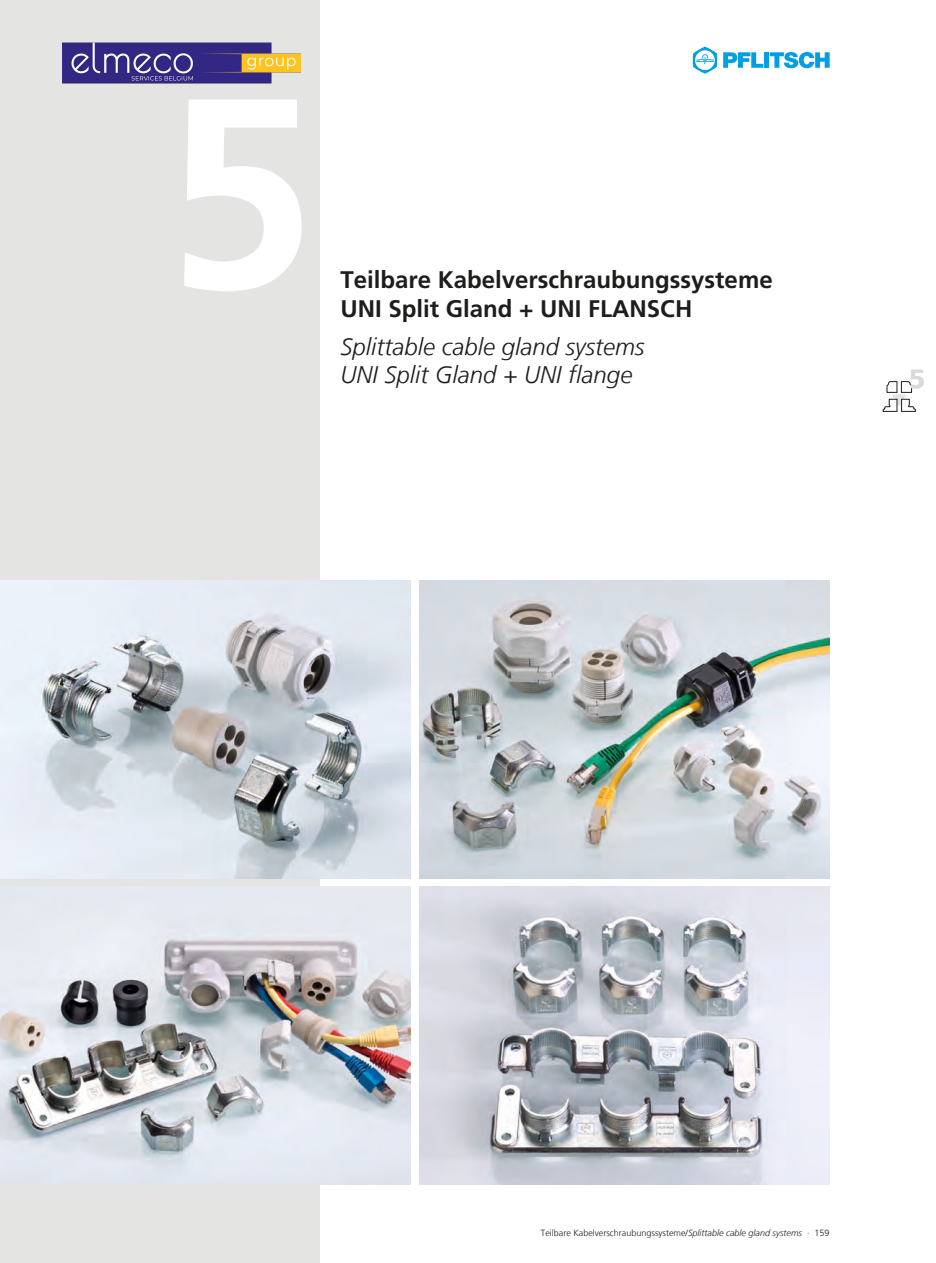
<style>
.page{position:relative;width:936px;height:1263px;background:#fff}
.page>*{position:absolute;margin:0;border:0;box-sizing:border-box;transform-origin:0 0}
.t1{font:700 270px "Frutiger LT Com";color:#fff}
.t2{font:700 24px/28.8px "Frutiger LT Com";color:#1d1d1b}
.t3{font:italic 300 24px/28.8px "Frutiger LT Com";color:#1d1d1b}
.t4{font:300 9px "Frutiger LT Com";color:#1d1d1b}
.s1{font-style:italic}
</style>
<div class="page">
<div style="left:0;top:0;width:319px;height:1263px;background:#e4e4e3"></div>
<img style="left:419px;top:580px;width:410px;height:298px">
<img style="left:0;top:887px;width:410px;height:297px">
<img style="left:419px;top:887px;width:410px;height:297px">
<img style="left:0;top:580px;width:410px;height:298px">
<svg style="left:723px;top:52px;width:40px;height:16px"></svg>
<div style="left:764px;top:52px;width:5px;height:16px;background:#009fe3"></div>
<svg style="left:770px;top:52px;width:59px;height:16px"></svg>
<svg style="left:692px;top:47px;width:25px;height:26px"></svg>
<svg style="left:882px;top:369px;width:41px;height:43px"></svg>
<img style="left:63px;top:42px;width:237px;height:42px">
<h1 class="t1" style="left:165px;top:36px;width:152px">5</h1>
<h2 class="t2" style="left:340px;top:265px;width:434px">Teilbare Kabelverschraubungssysteme<br>UNI Split Gland + UNI FLANSCH</h2>
<h2 class="t3" style="left:340px;top:332px;width:306px">Splittable cable gland systems<br>UNI Split Gland + UNI flange</h2>
<p class="t4" style="left:541px;top:1227px;width:290px">Teilbare Kabelverschraubungssysteme/<span class="s1">Splittable cable gland systems</span> ∙ 159</p>
</div>
